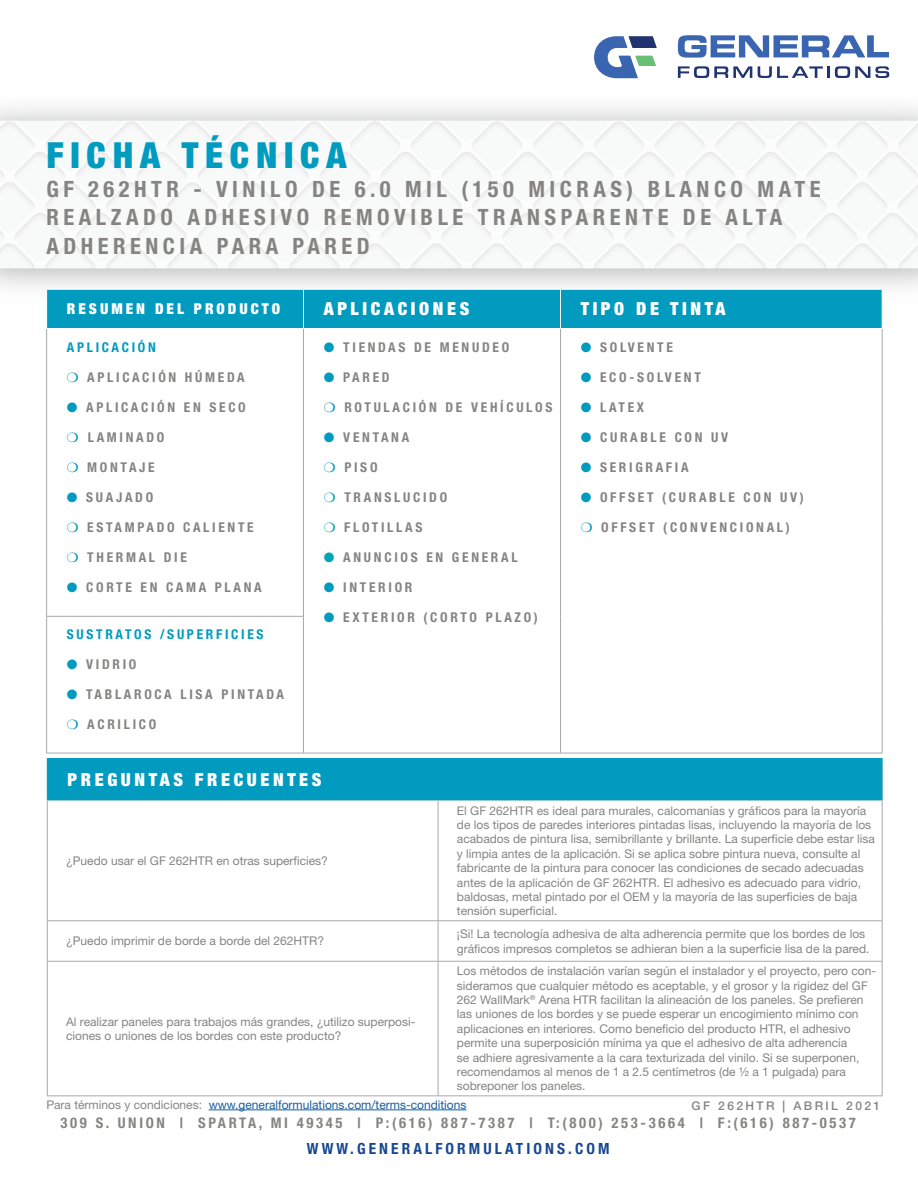
<style>
.page{position:relative;width:918px;height:1188px;background:#fff}
.page>*{position:absolute;margin:0;border:0;box-sizing:border-box;transform-origin:0 0}
.t1{font:900 condensed 36px "Helvetica Neue LT Std";letter-spacing:.19em;color:#009bbf}
.t2{font:700 condensed 22.5px/28.5px "Helvetica Neue LT Std";letter-spacing:.2em;color:#858483}
.t3{font:900 condensed 18px "Helvetica Neue LT Std";letter-spacing:.2em;color:#fff}
.t4{font:700 condensed 15.45px "Helvetica Neue LT Std";letter-spacing:.2em;color:#174791}
.t5{font:900 condensed 15px "Helvetica Neue LT Std";letter-spacing:.2em;color:#fff}
.t6{font:700 condensed 14.7px "Helvetica Neue LT Std";letter-spacing:.18em;color:#858582}
.t7{font:700 condensed 13.5px "Helvetica Neue LT Std";letter-spacing:.2em;color:#858483}
.t8{font:700 condensed 13.5px "Helvetica Neue LT Std";letter-spacing:.2em;color:#009bbf}
.Table_Text{font:12px/14.4px "Helvetica Neue LT Std";color:#858483}
.t9{font:12px "Helvetica Neue LT Std";color:#175d9e}
.t10{font:500 12px "Helvetica Neue LT Std";letter-spacing:.2em;color:#858483}
.s1{color:#009bbf}
.s2{color:#00a5b6}
.s3{color:#858483}
</style>
<div class="page">
<img style="left:0;top:121px;width:686px;height:147px">
<img style="left:686px;top:121px;width:232px;height:147px">
<svg style="left:678px;top:66px;width:74px;height:12px"></svg>
<svg style="left:758px;top:66px;width:131px;height:12px"></svg>
<svg style="left:678px;top:35px;width:211px;height:23px"></svg>
<svg style="left:594px;top:36px;width:63px;height:42px"></svg>
<hr style="left:209px;top:1110px;width:257px;height:1px;background:#175d9e">
<div style="left:47px;top:758px;width:835px;height:43px;background:#009bbf"></div>
<hr style="left:438px;top:801px;width:1px;height:120px;background:#a8a9ad">
<hr style="left:438px;top:921px;width:1px;height:40px;background:#a8a9ad">
<hr style="left:438px;top:961px;width:1px;height:135px;background:#a8a9ad">
<hr style="left:47px;top:758px;width:1px;height:42px;background:#209da5">
<hr style="left:882px;top:758px;width:1px;height:42px;background:#209da5">
<hr style="left:47px;top:800px;width:391px;height:1px;background:#aacfd4">
<hr style="left:438px;top:800px;width:444px;height:1px;background:#aacfd4">
<hr style="left:47px;top:801px;width:1px;height:120px;background:#a8a9ad">
<hr style="left:882px;top:801px;width:1px;height:120px;background:#a8a9ad">
<hr style="left:47px;top:921px;width:391px;height:1px;background:#a8a9ad">
<hr style="left:47px;top:921px;width:1px;height:40px;background:#a8a9ad">
<hr style="left:438px;top:921px;width:444px;height:1px;background:#a8a9ad">
<hr style="left:882px;top:921px;width:1px;height:40px;background:#a8a9ad">
<hr style="left:47px;top:961px;width:391px;height:1px;background:#a8a9ad">
<hr style="left:47px;top:961px;width:1px;height:135px;background:#a8a9ad">
<hr style="left:438px;top:961px;width:444px;height:1px;background:#a8a9ad">
<hr style="left:882px;top:961px;width:1px;height:135px;background:#a8a9ad">
<hr style="left:47px;top:1096px;width:391px;height:1px;background:#a8a9ad">
<hr style="left:438px;top:1096px;width:444px;height:1px;background:#a8a9ad">
<div style="left:47px;top:290px;width:835px;height:38px;background:#009bbf"></div>
<hr style="left:46px;top:329px;width:1px;height:287px;background:#a8a9ad">
<hr style="left:303px;top:329px;width:1px;height:287px;background:#a8a9ad">
<hr style="left:560px;top:329px;width:1px;height:287px;background:#a8a9ad">
<hr style="left:882px;top:329px;width:1px;height:287px;background:#a8a9ad">
<hr style="left:46px;top:616px;width:258px;height:1px;background:#a8a9ad">
<hr style="left:46px;top:617px;width:1px;height:136px;background:#a8a9ad">
<hr style="left:303px;top:617px;width:1px;height:136px;background:#a8a9ad">
<hr style="left:560px;top:616px;width:1px;height:137px;background:#a8a9ad">
<hr style="left:882px;top:616px;width:1px;height:137px;background:#a8a9ad">
<hr style="left:46px;top:753px;width:257px;height:1px;background:#a8a9ad">
<hr style="left:303px;top:753px;width:258px;height:1px;background:#a8a9ad">
<hr style="left:561px;top:753px;width:321px;height:1px;background:#a8a9ad">
<hr style="left:303px;top:289px;width:1px;height:39px;background:#fff">
<hr style="left:560px;top:289px;width:1px;height:39px;background:#fff">
<p class="t1" style="left:46px;top:133px;width:301px">FICHA TÉCNICA</p>
<p class="t2" style="left:46px;top:174px;width:776px">GF 262HTR - VINILO DE 6.0 MIL (150 MICRAS) BLANCO MATE<br>REALZADO ADHESIVO REMOVIBLE TRANSPARENTE DE ALTA<br>ADHERENCIA PARA PARED</p>
<p class="t5" style="left:67px;top:300px;width:215px">RESUMEN DEL PRODUCTO</p>
<p class="t3" style="left:324px;top:298px;width:147px">APLICACIONES</p>
<p class="t3" style="left:581px;top:298px;width:146px">TIPO DE TINTA</p>
<p class="t8" style="left:67px;top:339px;width:91px">APLICACIÓN</p>
<p class="t7" style="left:67px;top:369px;width:179px"><span class="s1">❍</span> APLICACIÓN HÚMEDA</p>
<p class="t7" style="left:67px;top:399px;width:180px"><span class="s1">●</span> APLICACIÓN EN SECO</p>
<p class="t7" style="left:67px;top:429px;width:99px"><span class="s1">❍</span> LAMINADO</p>
<p class="t7" style="left:67px;top:459px;width:89px"><span class="s1">❍</span> MONTAJE</p>
<p class="t7" style="left:67px;top:489px;width:88px"><span class="s1">●</span> SUAJADO</p>
<p class="t7" style="left:67px;top:519px;width:188px"><span class="s1">❍</span> ESTAMPADO CALIENTE</p>
<p class="t7" style="left:67px;top:549px;width:122px"><span class="s1">❍</span> THERMAL DIE</p>
<p class="t7" style="left:67px;top:579px;width:196px"><span class="s1">●</span> CORTE EN CAMA PLANA</p>
<p class="t7" style="left:324px;top:339px;width:187px"><span class="s1">●</span> TIENDAS DE MENUDEO</p>
<p class="t7" style="left:324px;top:369px;width:67px"><span class="s1">●</span> PARED</p>
<p class="t7" style="left:324px;top:399px;width:230px"><span class="s1">❍</span> ROTULACIÓN DE VEHÍCULOS</p>
<p class="t7" style="left:324px;top:429px;width:87px"><span class="s1">●</span> VENTANA</p>
<p class="t7" style="left:324px;top:459px;width:55px"><span class="s1">❍</span> PISO</p>
<p class="t7" style="left:324px;top:489px;width:125px"><span class="s2">❍</span> TRANSLUCIDO</p>
<p class="t7" style="left:324px;top:519px;width:100px"><span class="s2">❍</span> FLOTILLAS</p>
<p class="t7" style="left:324px;top:549px;width:195px"><span class="s2">●</span> ANUNCIOS EN GENERAL</p>
<p class="t7" style="left:324px;top:579px;width:90px"><span class="s1">●</span> INTERIOR</p>
<p class="t7" style="left:324px;top:609px;width:216px"><span class="s1">●</span> EXTERIOR (CORTO PLAZO)</p>
<p class="t7" style="left:581px;top:339px;width:94px"><span class="s1">●</span> SOLVENTE</p>
<p class="t7" style="left:581px;top:369px;width:122px"><span class="s1">●</span> ECO-SOLVENT</p>
<p class="t7" style="left:581px;top:399px;width:65px"><span class="s1">●</span> LATEX</p>
<p class="t7" style="left:581px;top:429px;width:149px"><span class="s1">●</span> CURABLE CON UV</p>
<p class="t7" style="left:581px;top:459px;width:109px"><span class="s1">●</span> SERIGRAFIA</p>
<p class="t7" style="left:581px;top:489px;width:224px"><span class="s1">●</span> OFFSET (CURABLE CON UV)</p>
<p class="t7" style="left:581px;top:519px;width:211px"><span class="s1">❍</span> OFFSET (CONVENCIONAL)</p>
<p class="t8" style="left:67px;top:626px;width:198px">SUSTRATOS /SUPERFICIES</p>
<p class="t7" style="left:67px;top:656px;width:71px"><span class="s1">●</span> VIDRIO</p>
<p class="t7" style="left:67px;top:686px;width:219px"><span class="s1">●</span> TABLAROCA LISA PINTADA</p>
<p class="t7" style="left:67px;top:716px;width:91px"><span class="s1">❍</span> ACRILICO</p>
<p class="t3" style="left:68px;top:768px;width:256px">PREGUNTAS FRECUENTES</p>
<p class="Table_Text" style="left:66px;top:853px;width:263px">¿Puedo usar el GF 262HTR en otras superficies?</p>
<p class="Table_Text" style="left:457px;top:803px;width:419px">El GF 262HTR es ideal para murales, calcomanías y gráficos para la mayoría de los tipos de paredes interiores pintadas lisas, incluyendo la mayoría de los acabados de pintura lisa, semibrillante y brillante. La superficie debe estar lisa y limpia antes de la aplicación. Si se aplica sobre pintura nueva, consulte al fabricante de la pintura para conocer las condiciones de secado adecuadas antes de la aplicación de GF 262HTR. El adhesivo es adecuado para vidrio, baldosas, metal pintado por el OEM y la mayoría de las superficies de baja tensión superficial.</p>
<p class="Table_Text" style="left:66px;top:934px;width:259px">¿Puedo imprimir de borde a borde del 262HTR?</p>
<p class="Table_Text" style="left:457px;top:926px;width:414px">¡Si! La tecnología adhesiva de alta adherencia permite que los bordes de los gráficos impresos completos se adhieran bien a la superficie lisa de la pared.</p>
<p class="Table_Text" style="left:66px;top:1014px;width:351px">Al realizar paneles para trabajos más grandes, ¿utilizo superposi&shy;ciones o uniones de los bordes con este producto?</p>
<p class="Table_Text" style="left:457px;top:964px;width:421px">Los métodos de instalación varían según el instalador y el proyecto, pero con&shy;sideramos que cualquier método es aceptable, y el grosor y la rigidez del GF 262 WallMark<sup>®</sup> Arena HTR facilitan la alineación de los paneles. Se prefieren las uniones de los bordes y se puede esperar un encogimiento mínimo con aplicaciones en interiores. Como beneficio del producto HTR, el adhesivo permite una superposición mínima ya que el adhesivo de alta adherencia<br>se adhiere agresivamente a la cara texturizada del vinilo. Si se superponen, recomendamos al menos de 1 a 2.5 centímetros (de ½ a 1 pulgada) para sobreponer los paneles.</p>
<p class="t9" style="left:46px;top:1097px;width:422px"><span class="s3">Para términos y condiciones:</span> www.generalformulations.com/terms-conditions</p>
<p class="t10" style="left:692px;top:1098px;width:190px">GF 262HTR | ABRIL 2021</p>
<p class="t6" style="left:61px;top:1114px;width:797px">309 S. UNION | SPARTA, MI 49345 | P:(616) 887-7387 | T:(800) 253-3664 | F:(616) 887-0537</p>
<p class="t4" style="left:307px;top:1139px;width:304px">WWW.GENERALFORMULATIONS.COM</p>
</div>
